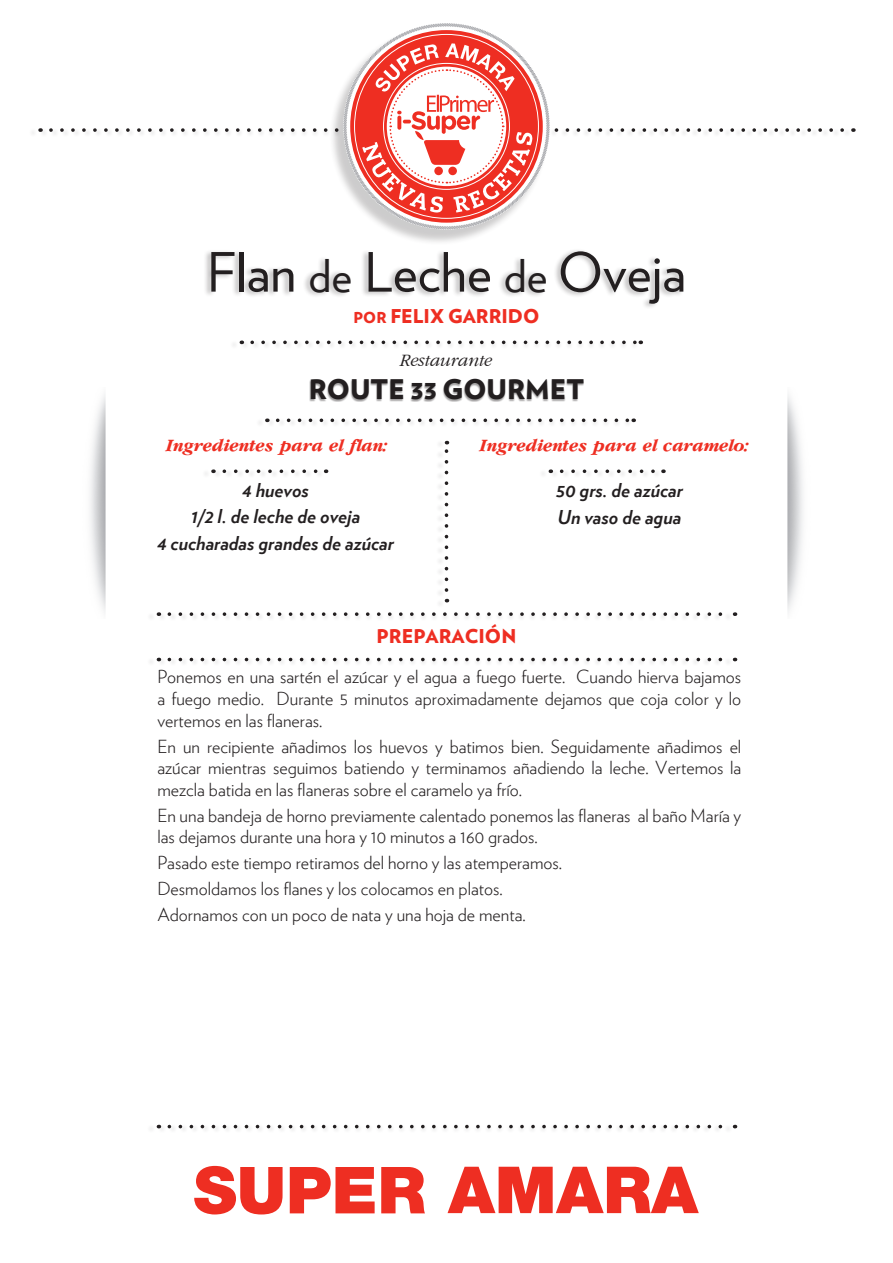
<style>
.page{position:relative;width:893px;height:1263px;background:#fff}
.page>*{position:absolute;margin:0;border:0;box-sizing:border-box;transform-origin:0 0}
.t1{font:54px "Verlag";color:#231f20}
.t2{font:900 27px "Verlag";color:#231f20}
.t3{font:italic 700 19.05px/26.2px "Verlag";color:#231f20;text-align:center}
.t4{font:900 19.05px "Verlag";color:#ee2e22}
.t5{font:300 18px/21.6px "Verlag";color:#231f20;text-align:justify}
.t6{font:italic 700 18px "Garnet";color:#ee2e22}
.t7{font:italic 18px "Garnet";color:#231f20}
.s1{font-size:45px}
.s2{font-size:15.15px}
</style>
<div class="page">
<div style="left:29px;top:128px;width:823px;height:10px;background:#231f20;opacity:.13"></div>
<div style="left:329px;top:26px;width:220px;height:220px;background:#231f20;opacity:.23"></div>
<svg style="left:51px;top:23px;width:796px;height:207px"></svg>
<svg style="left:448px;top:1167px;width:251px;height:46px"></svg>
<svg style="left:194px;top:1166px;width:231px;height:48px"></svg>
<svg style="left:169px;top:1125px;width:566px;height:3px"></svg>
<svg style="left:169px;top:612px;width:566px;height:4px"></svg>
<svg style="left:169px;top:658px;width:566px;height:3px"></svg>
<div style="left:203px;top:248px;width:481px;height:61px;background:#231f20;opacity:.29"></div>
<svg style="left:278px;top:418px;width:356px;height:4px"></svg>
<div style="left:309px;top:380px;width:275px;height:22px;background:#231f20;opacity:.43"></div>
<svg style="left:252px;top:341px;width:389px;height:3px"></svg>
<img style="left:787px;top:394px;width:16px;height:218px">
<img style="left:90px;top:394px;width:16px;height:218px">
<svg style="left:224px;top:469px;width:94px;height:4px"></svg>
<svg style="left:562px;top:469px;width:93px;height:4px"></svg>
<svg style="left:445px;top:441px;width:3px;height:149px"></svg>
<h1 class="t1" style="left:207px;top:232px;width:480px">Flan <span class="s1">de</span> Leche <span class="s1">de</span> Oveja</h1>
<p class="t4" style="left:354px;top:301px;width:187px"><span class="s2">POR</span> FELIX GARRIDO</p>
<p class="t7" style="left:399px;top:350px;width:94px">Restaurante</p>
<h2 class="t2" style="left:309px;top:367px;width:277px">ROUTE 33 GOURMET</h2>
<p class="t6" style="left:167px;top:435px;width:223px">Ingredientes para el flan:</p>
<p class="t6" style="left:480px;top:435px;width:271px">Ingredientes para el caramelo:</p>
<p class="t3" style="left:157px;top:476px;width:238px">4 huevos<br>1/2 l. de leche de oveja<br>4 cucharadas grandes de azúcar</p>
<p class="t3" style="left:556px;top:476px;width:129px;line-height:27px;text-align:left">50 grs. de azúcar<br>Un vaso de agua</p>
<p class="t4" style="left:377px;top:620px;width:141px">PREPARACIÓN</p>
<p class="t5" style="left:157px;top:665px;width:585px">Ponemos en una sartén el azúcar y el agua a fuego fuerte. Cuando hierva bajamos a fuego medio. Durante 5 minutos aproximadamente dejamos que coja color y lo vertemos en las flaneras.</p>
<p class="t5" style="left:157px;top:734px;width:585px">En un recipiente añadimos los huevos y batimos bien. Seguidamente añadimos el azúcar mientras seguimos batiendo y terminamos añadiendo la leche. Vertemos la mezcla batida en las flaneras sobre el caramelo ya frío.</p>
<p class="t5" style="left:157px;top:803px;width:585px">En una bandeja de horno previamente calentado ponemos las flaneras al baño María y las dejamos durante una hora y 10 minutos a 160 grados.</p>
<p class="t5" style="left:157px;top:849px;width:406px;line-height:25.8px;text-align:left">Pasado este tiempo retiramos del horno y las atemperamos.<br>Desmoldamos los flanes y los colocamos en platos.<br>Adornamos con un poco de nata y una hoja de menta.</p>
</div>
